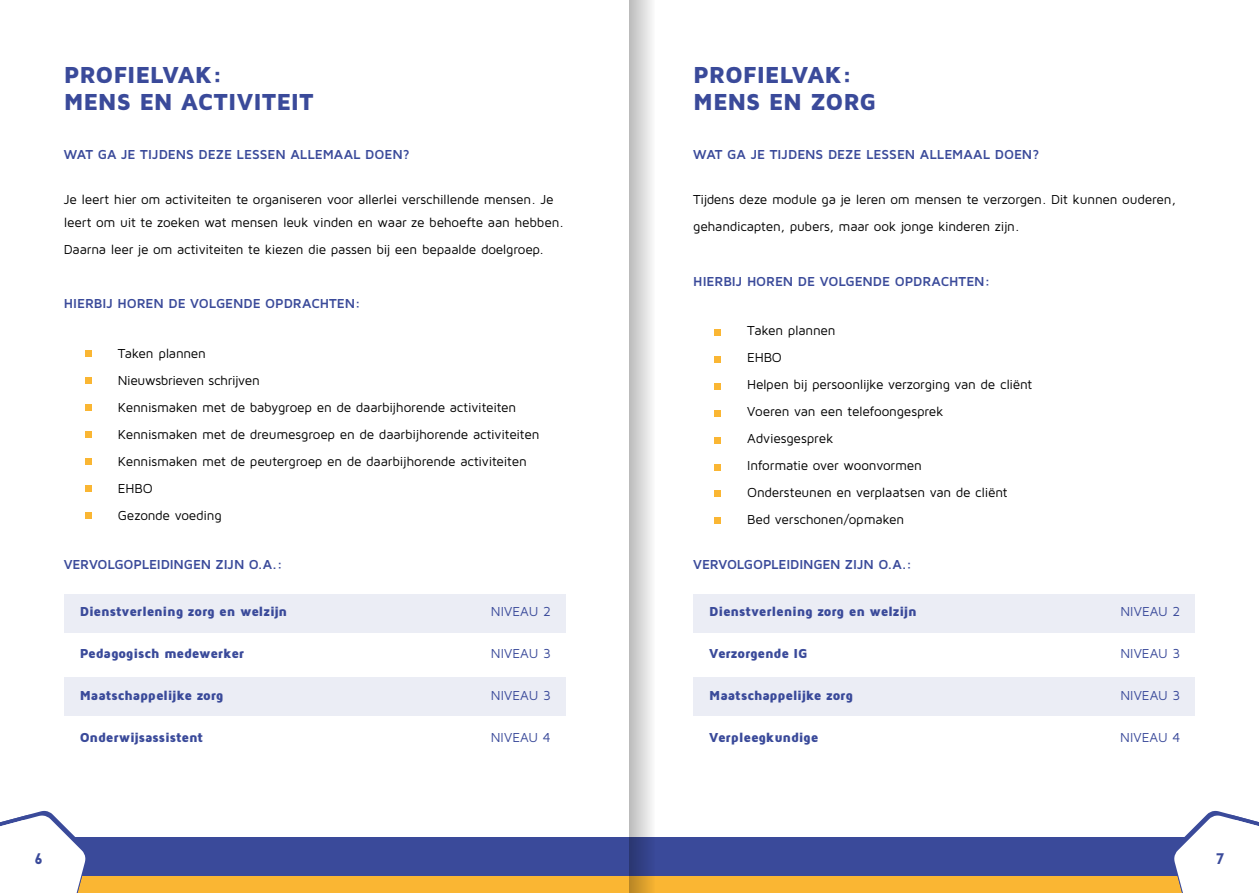
<style>
.page{position:relative;width:1259px;height:893px;background:#fff}
.page>*{position:absolute;margin:0;border:0;box-sizing:border-box;transform-origin:0 0}
.t1{font:900 24px/27px "Maven Pro";letter-spacing:-.005em;color:#3a4a9a}
.t2{font:900 15px "Lovelo";color:#3a4a9a}
.t3{font:13.5px/27px "Maven Pro";letter-spacing:-.015em;color:#000}
.t4{font:700 13.5px "Maven Pro";letter-spacing:-.01em;color:#3a4a9a}
.t5{font:900 13.5px "Maven Pro";letter-spacing:-.015em;color:#3a4a9a}
.t6{font:13.5px "Maven Pro";letter-spacing:.005em;color:#3a4a9a}
</style>
<div class="page">
<div style="left:0;top:838px;width:1259px;height:38px;background:#3a4a9a"></div>
<div style="left:0;top:876px;width:1259px;height:17px;background:#fab633"></div>
<svg style="left:0;top:811px;width:87px;height:82px"></svg>
<svg style="left:1172px;top:811px;width:87px;height:82px"></svg>
<svg style="left:85px;top:351px;width:6px;height:6px"></svg>
<div style="left:714px;top:329px;width:7px;height:7px;background:#fab633"></div>
<svg style="left:85px;top:378px;width:6px;height:6px"></svg>
<div style="left:714px;top:356px;width:7px;height:7px;background:#fab633"></div>
<div style="left:85px;top:404px;width:6px;height:7px;background:#fab633"></div>
<div style="left:714px;top:383px;width:7px;height:7px;background:#fab633"></div>
<div style="left:85px;top:431px;width:6px;height:7px;background:#fab633"></div>
<div style="left:714px;top:410px;width:7px;height:6px;background:#fab633"></div>
<div style="left:85px;top:458px;width:6px;height:7px;background:#fab633"></div>
<div style="left:714px;top:437px;width:7px;height:6px;background:#fab633"></div>
<svg style="left:85px;top:485px;width:6px;height:6px"></svg>
<div style="left:714px;top:464px;width:7px;height:6px;background:#fab633"></div>
<svg style="left:85px;top:512px;width:6px;height:6px"></svg>
<div style="left:714px;top:491px;width:7px;height:6px;background:#fab633"></div>
<div style="left:714px;top:517px;width:7px;height:7px;background:#fab633"></div>
<div style="left:64px;top:594px;width:502px;height:38px;background:#ebedf5"></div>
<div style="left:693px;top:594px;width:502px;height:38px;background:#ebedf5"></div>
<div style="left:64px;top:677px;width:502px;height:38px;background:#ebedf5"></div>
<div style="left:693px;top:677px;width:502px;height:38px;background:#ebedf5"></div>
<svg style="left:629px;top:0;width:26px;height:893px"></svg>
<h1 class="t1" style="left:64px;top:60px;width:251px">PROFIELVAK:<br>MENS EN ACTIVITEIT</h1>
<p class="t4" style="left:64px;top:146px;width:347px">WAT GA JE TIJDENS DEZE LESSEN ALLEMAAL DOEN?</p>
<p class="t3" style="left:64px;top:188px;width:502px;line-height:22.5px">Je leert hier om activiteiten te organiseren voor allerlei verschillende mensen. Je leert om uit te zoeken wat mensen leuk vinden en waar ze behoefte aan hebben.</p>
<p class="t3" style="left:64px;top:235px;width:482px">Daarna leer je om activiteiten te kiezen die passen bij een bepaalde doelgroep.</p>
<p class="t4" style="left:64px;top:295px;width:298px">HIERBIJ HOREN DE VOLGENDE OPDRACHTEN:</p>
<p class="t3" style="left:118px;top:339px;width:423px">Taken plannen<br>Nieuwsbrieven schrijven<br>Kennismaken met de babygroep en de daarbijhorende activiteiten Kennismaken met de dreumesgroep en de daarbijhorende activiteiten Kennismaken met de peutergroep en de daarbijhorende activiteiten EHBO<br>Gezonde voeding</p>
<h1 class="t1" style="left:693px;top:60px;width:184px">PROFIELVAK:<br>MENS EN ZORG</h1>
<p class="t4" style="left:693px;top:146px;width:347px">WAT GA JE TIJDENS DEZE LESSEN ALLEMAAL DOEN?</p>
<p class="t3" style="left:693px;top:186px;width:484px">Tijdens deze module ga je leren om mensen te verzorgen. Dit kunnen ouderen, gehandicapten, pubers, maar ook jonge kinderen zijn.</p>
<p class="t4" style="left:693px;top:272px;width:298px">HIERBIJ HOREN DE VOLGENDE OPDRACHTEN:</p>
<p class="t3" style="left:747px;top:316px;width:286px">Taken plannen<br>EHBO<br>Helpen bij persoonlijke verzorging van de cliënt<br>Voeren van een telefoongesprek<br>Adviesgesprek<br>Informatie over woonvormen<br>Ondersteunen en verplaatsen van de cliënt<br>Bed verschonen/opmaken</p>
<p class="t4" style="left:64px;top:556px;width:220px">VERVOLGOPLEIDINGEN ZIJN O.A.:</p>
<p class="t4" style="left:693px;top:556px;width:220px">VERVOLGOPLEIDINGEN ZIJN O.A.:</p>
<p class="t5" style="left:80px;top:603px;width:209px">Dienstverlening zorg en welzijn</p>
<p class="t6" style="left:491px;top:603px;width:62px">NIVEAU 2</p>
<p class="t5" style="left:80px;top:645px;width:166px">Pedagogisch medewerker</p>
<p class="t6" style="left:491px;top:645px;width:62px">NIVEAU 3</p>
<p class="t5" style="left:80px;top:687px;width:145px">Maatschappelijke zorg</p>
<p class="t6" style="left:491px;top:687px;width:62px">NIVEAU 3</p>
<p class="t5" style="left:80px;top:729px;width:125px">Onderwijsassistent</p>
<p class="t6" style="left:491px;top:729px;width:62px">NIVEAU 4</p>
<p class="t5" style="left:709px;top:603px;width:209px">Dienstverlening zorg en welzijn</p>
<p class="t6" style="left:1120px;top:603px;width:62px">NIVEAU 2</p>
<p class="t5" style="left:709px;top:645px;width:100px">Verzorgende IG</p>
<p class="t6" style="left:1120px;top:645px;width:62px">NIVEAU 3</p>
<p class="t5" style="left:709px;top:687px;width:145px">Maatschappelijke zorg</p>
<p class="t6" style="left:1120px;top:687px;width:62px">NIVEAU 3</p>
<p class="t5" style="left:709px;top:729px;width:111px">Verpleegkundige</p>
<p class="t6" style="left:1120px;top:729px;width:62px">NIVEAU 4</p>
<p class="t2" style="left:35px;top:849px;width:9px">6</p>
<p class="t2" style="left:1216px;top:849px;width:9px">7</p>
</div>
